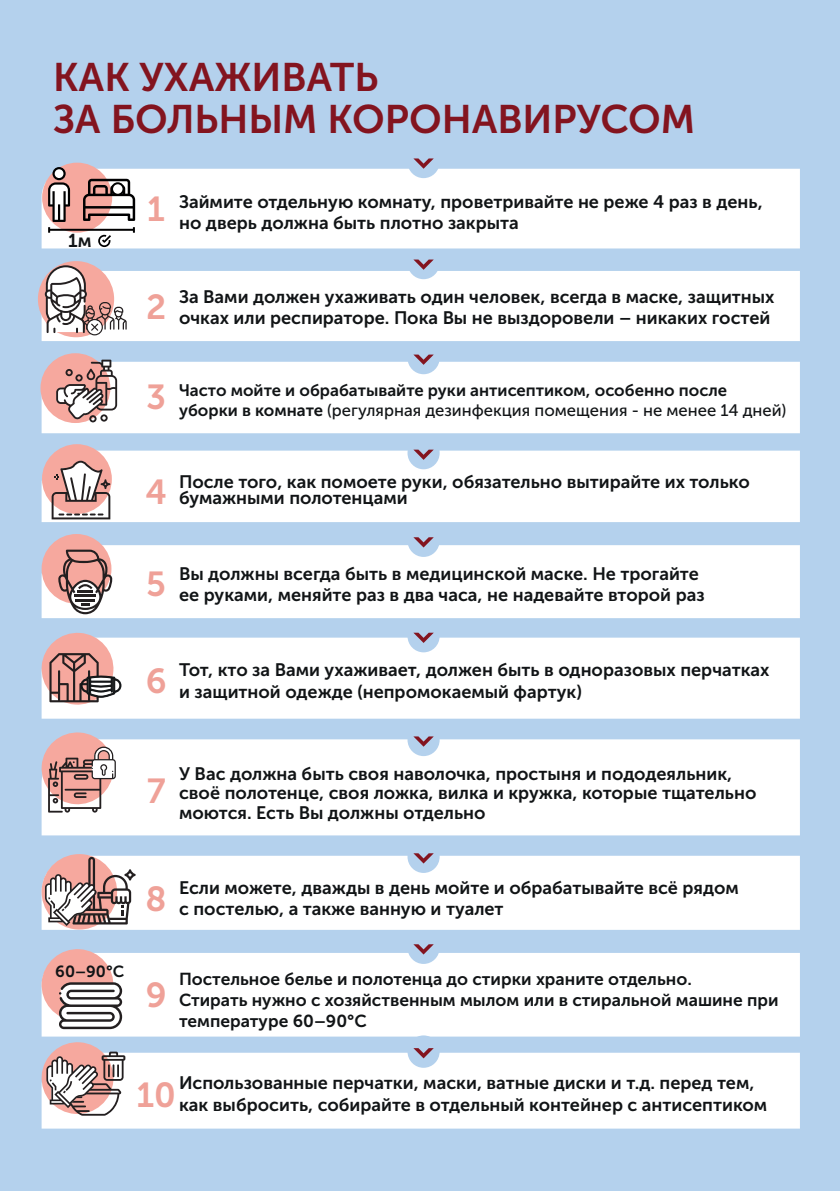
<style>
.page{position:relative;width:840px;height:1191px;background:#fff}
.page>*{position:absolute;margin:0;border:0;box-sizing:border-box;transform-origin:0 0}
.t1{font:39.6px/42px "Museo Sans Cyrillic 700";color:#83141f}
.t2{font:34.6px "Museo Sans Cyrillic 700";color:#efa198}
.t3{font:18.6px "Museo Sans Cyrillic 700";color:#111416}
.t4{font:18px/21.6px "Museo Sans Cyrillic 700";color:#111416}
.t5{font:17.2px/20.8px "Museo Sans Cyrillic 700";color:#111416}
.t6{font:16.6px "Museo Sans Cyrillic 500";color:#111416}
.t7{font:16.6px "Museo Sans Cyrillic 700";color:#111416}
.t8{font:16px "Museo Sans Cyrillic 700";color:#111416}
.s1{font-family:"Museo Sans Cyrillic 700"}
</style>
<div class="page">
<div style="left:0;top:0;width:839px;height:1191px;background:#b4d1ed"></div>
<div style="left:42px;top:271px;width:757px;height:70px;background:#fff"></div>
<div style="left:407px;top:247px;width:32px;height:32px;background:#b4d1ed;border-radius:50%"></div>
<svg style="left:413px;top:259px;width:20px;height:11px"></svg>
<div style="left:42px;top:362px;width:757px;height:71px;background:#fff"></div>
<div style="left:42px;top:450px;width:757px;height:72px;background:#fff"></div>
<div style="left:42px;top:739px;width:757px;height:96px;background:#fff"></div>
<div style="left:136px;top:855px;width:663px;height:75px;background:#fff"></div>
<div style="left:42px;top:953px;width:757px;height:83px;background:#fff"></div>
<div style="left:42px;top:1052px;width:757px;height:76px;background:#fff"></div>
<div style="left:42px;top:545px;width:757px;height:73px;background:#fff"></div>
<div style="left:38px;top:261px;width:76px;height:76px;background:#f6a89e;border-radius:50%"></div>
<svg style="left:45px;top:265px;width:82px;height:70px"></svg>
<div style="left:42px;top:534px;width:69px;height:70px;background:#f6a89e;border-radius:50%"></div>
<svg style="left:58px;top:549px;width:54px;height:65px"></svg>
<div style="left:42px;top:444px;width:70px;height:70px;background:#f6a89e;border-radius:50%"></div>
<svg style="left:52px;top:461px;width:58px;height:58px"></svg>
<div style="left:40px;top:353px;width:70px;height:70px;background:#f6a89e;border-radius:50%"></div>
<svg style="left:56px;top:359px;width:61px;height:63px"></svg>
<svg style="left:41px;top:732px;width:75px;height:80px;background:#cda9a7"></svg>
<svg style="left:41px;top:854px;width:95px;height:76px;background:#c4aead"></svg>
<svg style="left:41px;top:949px;width:81px;height:80px;background:#d0b6b4"></svg>
<svg style="left:41px;top:1042px;width:84px;height:73px;background:#c7b0af"></svg>
<div style="left:407px;top:342px;width:32px;height:32px;background:#b4d1ed;border-radius:50%"></div>
<svg style="left:413px;top:354px;width:20px;height:11px"></svg>
<div style="left:407px;top:437px;width:32px;height:32px;background:#b4d1ed;border-radius:50%"></div>
<svg style="left:413px;top:449px;width:20px;height:11px"></svg>
<div style="left:407px;top:524px;width:32px;height:33px;background:#b4d1ed;border-radius:50%"></div>
<svg style="left:413px;top:537px;width:20px;height:10px"></svg>
<div style="left:42px;top:637px;width:757px;height:81px;background:#fff"></div>
<svg style="left:41px;top:632px;width:80px;height:74px;background:#c6a2a0"></svg>
<div style="left:42px;top:169px;width:757px;height:79px;background:#fff"></div>
<div style="left:407px;top:146px;width:32px;height:32px;background:#b4d1ed;border-radius:50%"></div>
<svg style="left:413px;top:158px;width:20px;height:11px"></svg>
<div style="left:42px;top:163px;width:70px;height:70px;background:#f6a89e;border-radius:50%"></div>
<svg style="left:83px;top:179px;width:52px;height:42px"></svg>
<svg style="left:98px;top:235px;width:13px;height:12px"></svg>
<div style="left:112px;top:183px;width:11px;height:12px;background:#fff;border-radius:50%"></div>
<div style="left:111px;top:182px;width:13px;height:14px;border:2px solid #000001;border-radius:50%"></div>
<hr style="left:49px;top:229px;width:85px;height:2px;background:#000001">
<svg style="left:48px;top:167px;width:22px;height:66px"></svg>
<div style="left:407px;top:620px;width:32px;height:32px;background:#b4d1ed;border-radius:50%"></div>
<svg style="left:413px;top:632px;width:20px;height:11px"></svg>
<div style="left:407px;top:723px;width:32px;height:33px;background:#b4d1ed;border-radius:50%"></div>
<svg style="left:413px;top:736px;width:20px;height:10px"></svg>
<div style="left:407px;top:931px;width:32px;height:33px;background:#b4d1ed;border-radius:50%"></div>
<svg style="left:413px;top:944px;width:20px;height:10px"></svg>
<div style="left:407px;top:1035px;width:32px;height:32px;background:#b4d1ed;border-radius:50%"></div>
<svg style="left:413px;top:1048px;width:20px;height:10px"></svg>
<div style="left:407px;top:840px;width:32px;height:33px;background:#b4d1ed;border-radius:50%"></div>
<svg style="left:413px;top:853px;width:20px;height:10px"></svg>
<h1 class="t1" style="left:53px;top:57px;width:643px">КАК УХАЖИВАТЬ<br>ЗА БОЛЬНЫМ КОРОНАВИРУСОМ</h1>
<p class="t3" style="left:68px;top:230px;width:25px">1м</p>
<p class="t4" style="left:147px;top:191px;width:616px;text-indent:32px">Займите отдельную комнату, проветривайте не реже 4 раз в день,<br><sup>1</sup> но дверь должна быть плотно закрыта</p>
<h2 class="t2" style="left:146px;top:287px;width:22px">2</h2>
<p class="t4" style="left:179px;top:286px;width:596px">За Вами должен ухаживать один человек, всегда в маске, защитных очках или респираторе. Пока Вы не выздоровели – никаких гостей</p>
<h2 class="t2" style="left:146px;top:377px;width:21px">3</h2>
<p class="t7" style="left:179px;top:381px;width:549px">Часто мойте и обрабатывайте руки антисептиком, особенно после</p>
<p class="t6" style="left:179px;top:401px;width:608px"><span class="s1">уборки в комнате</span> (регулярная дезинфекция помещения - не менее 14 дней)</p>
<h2 class="t2" style="left:145px;top:472px;width:23px">4</h2>
<p class="t4" style="left:179px;top:473px;width:572px;line-height:16.4px">После того, как помоете руки, обязательно вытирайте их только бумажными полотенцами</p>
<h2 class="t2" style="left:146px;top:565px;width:21px">5</h2>
<p class="t4" style="left:179px;top:562px;width:527px">Вы должны всегда быть в медицинской маске. Не трогайте ее руками, меняйте раз в два часа, не надевайте второй раз</p>
<p class="t4" style="left:146px;top:659px;width:625px;text-indent:33px">Тот, кто за Вами ухаживает, должен быть в одноразовых перчатках<br><sup>6</sup> и защитной одежде (непромокаемый фартук)</p>
<h2 class="t2" style="left:147px;top:771px;width:20px">7</h2>
<p class="t4" style="left:179px;top:764px;width:578px;line-height:19.2px">У Вас должна быть своя наволочка, простыня и пододеяльник, своё полотенце, своя ложка, вилка и кружка, которые тщательно моются. Есть Вы должны отдельно</p>
<h2 class="t2" style="left:145px;top:879px;width:23px">8</h2>
<p class="t4" style="left:179px;top:877px;width:561px">Если можете, дважды в день мойте и обрабатывайте всё рядом с постелью, а также ванную и туалет</p>
<p class="t8" style="left:55px;top:962px;width:70px">60–90°C</p>
<h2 class="t2" style="left:146px;top:975px;width:22px">9</h2>
<p class="t5" style="left:179px;top:969px;width:600px">Постельное белье и полотенца до стирки храните отдельно.<br>Стирать нужно с хозяйственным мылом или в стиральной машине при температуре 60–90°C</p>
<p class="t4" style="left:179px;top:1072px;width:589px">Использованные перчатки, маски, ватные диски и т.д. перед тем, как выбросить, собирайте в отдельный контейнер с антисептиком</p>
<h2 class="t2" style="left:136px;top:1075px;width:41px">10</h2>
</div>
